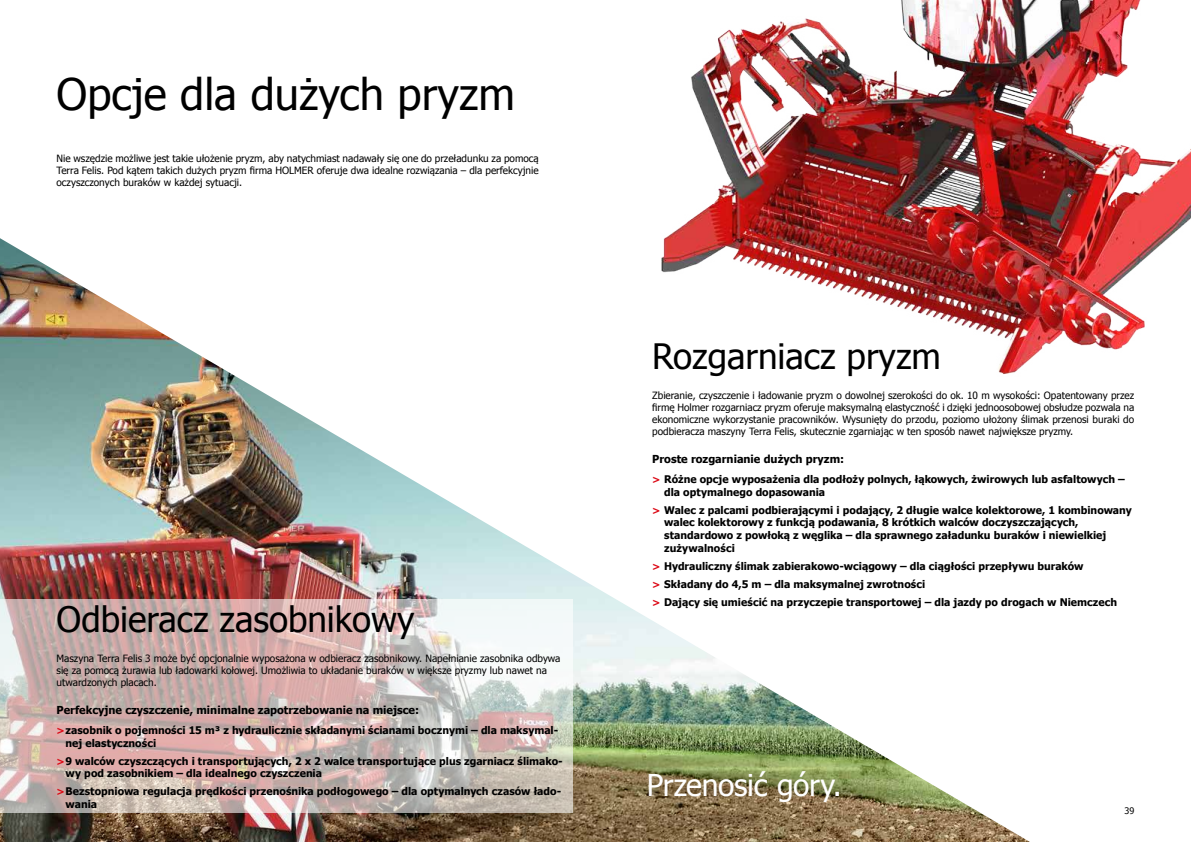
<style>
.page{position:relative;width:1191px;height:842px;background:#fff}
.page>*{position:absolute;margin:0;border:0;box-sizing:border-box;transform-origin:0 0}
.t1{font:43.5px "Tahoma";color:#000}
.t2{font:35px "Tahoma";color:#000}
.t3{font:30px "Tahoma";letter-spacing:-.01em;color:#fff}
.t4{font:700 11px "Tahoma";color:#000}
.t5{font:700 10.5px/12.6px "Tahoma";color:#000}
.t6{font:10px/12px "Tahoma";color:#000;text-align:justify}
.t7{font:9px "Tahoma";color:#000}
.s1{font-size:10px;color:#dc0714}
</style>
<div class="page">
<img style="left:0;top:238px;width:1030px;height:604px">
<svg style="left:0;top:600px;width:573px;height:213px;background:#d1bdb9"></svg>
<img style="left:612px;top:0;width:579px;height:386px">
<h1 class="t1" style="left:57px;top:65px;width:460px">Opcje dla dużych pryzm</h1>
<p class="t6" style="left:57px;top:152px;width:484px">Nie wszędzie możliwe jest takie ułożenie pryzm, aby natychmiast nadawały się one do przeładunku za pomocą Terra Felis. Pod kątem takich dużych pryzm firma HOLMER oferuje dwa idealne rozwiązania – dla perfekcyjnie oczyszczonych buraków w każdej sytuacji.</p>
<h2 class="t2" style="left:57px;top:596px;width:359px">Odbieracz zasobnikowy</h2>
<p class="t6" style="left:57px;top:652px;width:505px;text-align:left">Maszyna Terra Felis 3 może być opcjonalnie wyposażona w odbieracz zasobnikowy. Napełnianie zasobnika odbywa się za pomocą żurawia lub ładowarki kołowej. Umożliwia to układanie buraków w większe pryzmy lub nawet na utwardzonych placach.</p>
<p class="t4" style="left:57px;top:702px;width:364px">Perfekcyjne czyszczenie, minimalne zapotrzebowanie na miejsce:</p>
<p class="t5" style="left:66px;top:723px;width:494px;text-indent:-9px"><span class="s1">&gt;</span>zasobnik o pojemności 15 m³ z hydraulicznie składanymi ścianami bocznymi – dla maksymal&shy;nej elastyczności</p>
<p class="t5" style="left:66px;top:754px;width:499px;text-indent:-9px"><span class="s1">&gt;</span>9 walców czyszczących i transportujących, 2 x 2 walce transportujące plus zgarniacz ślimako&shy;wy pod zasobnikiem – dla idealnego czyszczenia</p>
<p class="t5" style="left:66px;top:784px;width:497px;text-indent:-9px"><span class="s1">&gt;</span>Bezstopniowa regulacja prędkości przenośnika podłogowego – dla optymalnych czasów łado&shy;wania</p>
<h2 class="t2" style="left:652px;top:333px;width:290px">Rozgarniacz pryzm</h2>
<p class="t6" style="left:652px;top:389px;width:483px">Zbieranie, czyszczenie i ładowanie pryzm o dowolnej szerokości do ok. 10 m wysokości: Opatentowany przez firmę Holmer rozgarniacz pryzm oferuje maksymalną elastyczność i dzięki jednoosobowej obsłudze pozwala na ekonomiczne wykorzystanie pracowników. Wysunięty do przodu, poziomo ułożony ślimak przenosi buraki do podbieracza maszyny Terra Felis, skutecznie zgarniając w ten sposób nawet największe pryzmy.</p>
<p class="t4" style="left:652px;top:451px;width:193px">Proste rozgarnianie dużych pryzm:</p>
<p class="t5" style="left:664px;top:472px;width:462px;text-indent:-12px"><span class="s1">&gt;</span> Różne opcje wyposażenia dla podłoży polnych, łąkowych, żwirowych lub asfaltowych – dla optymalnego dopasowania</p>
<p class="t5" style="left:664px;top:503px;width:469px;text-indent:-12px"><span class="s1">&gt;</span> Walec z palcami podbierającymi i podający, 2 długie walce kolektorowe, 1 kombinowany walec kolektorowy z funkcją podawania, 8 krótkich walców doczyszczających, standardowo z powłoką z węglika – dla sprawnego załadunku buraków i niewielkiej zużywalności</p>
<p class="t5" style="left:652px;top:556px;width:466px;line-height:18px"><span class="s1">&gt;</span> Hydrauliczny ślimak zabierakowo-wciągowy – dla ciągłości przepływu buraków<br><span class="s1">&gt;</span> Składany do 4,5 m – dla maksymalnej zwrotności<br><span class="s1">&gt;</span> Dający się umieścić na przyczepie transportowej – dla jazdy po drogach w Niemczech</p>
<h3 class="t3" style="left:647px;top:765px;width:197px">Przenosić góry.</h3>
<p class="t7" style="left:1124px;top:804px;width:11px">39</p>
</div>
